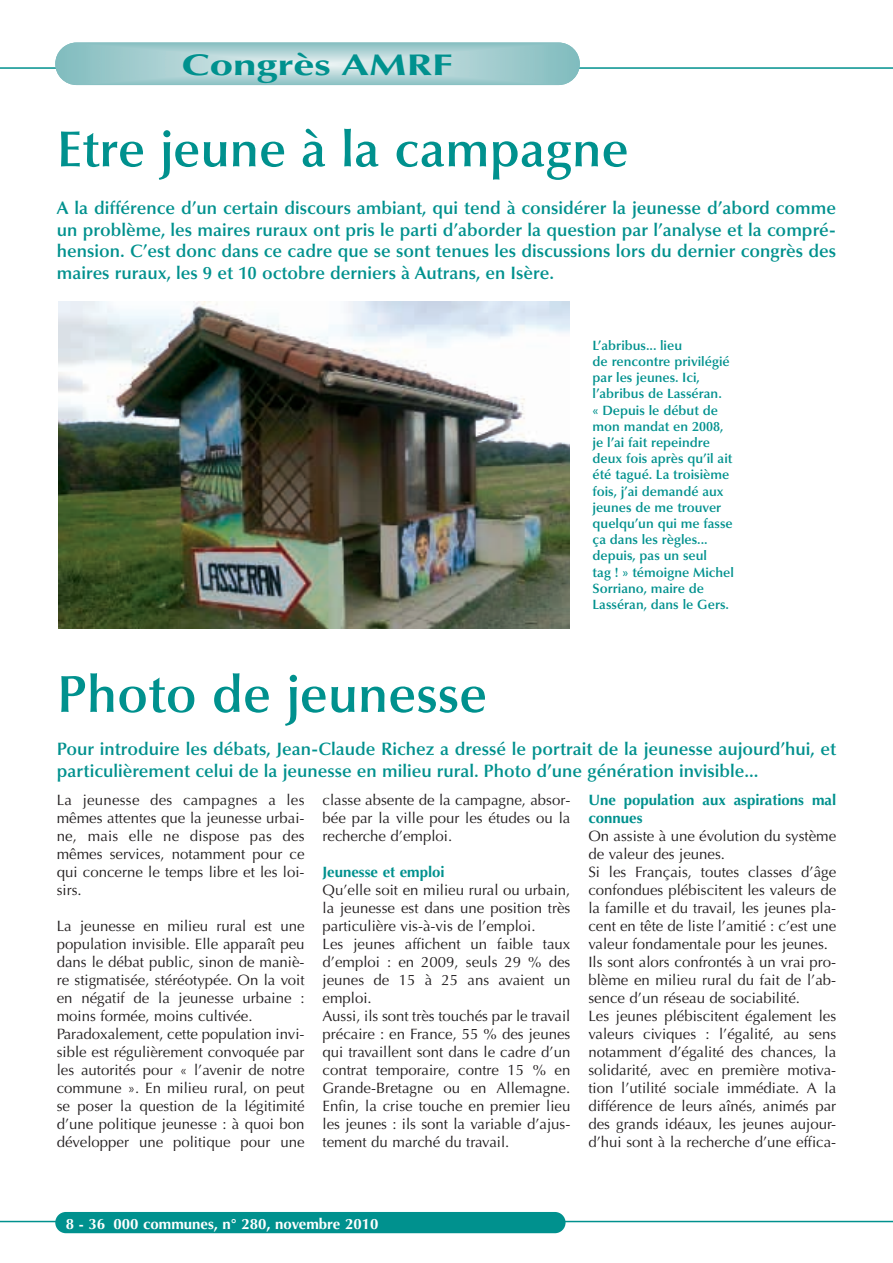
<style>
.page{position:relative;width:893px;height:1263px;background:#fff}
.page>*{position:absolute;margin:0;border:0;box-sizing:border-box;transform-origin:0 0}
.t1{font:600 52.5px "Optima LT Std";color:#00918e}
.t2{font:600 51px "Optima LT Std";color:#00918e}
.t3{font:700 30px "Optima LT Std";color:#00918e;scale:1.4 1}
.t4{font:600 18px/21.6px "Optima LT Std";color:#00918e;text-align:justify}
.t5{font:15px/18px "Optima LT Std";color:#231f20}
.t6{font:700 15px/18px "Optima LT Std";color:#00918e}
.t7{font:700 15px "Optima LT Std";color:#fff}
.t8{font:600 13.5px/16.2px "Optima LT Std";color:#00918e}
</style>
<div class="page">
<hr style="left:0;top:1221px;width:893px;height:1px;background:#00918e">
<hr style="left:0;top:67px;width:893px;height:2px;background:#00918e">
<div style="left:55px;top:1212px;width:511px;height:21px;background:#00918e;border-radius:11px"></div>
<svg style="left:55px;top:43px;width:525px;height:42px;background:#a7cfd0"></svg>
<img style="left:58px;top:302px;width:512px;height:327px">
<h3 class="t3" style="left:182px;top:53px;width:195px">Congrès AMRF</h3>
<h2 class="t2" style="left:57px;top:129px;width:573px">Etre jeune à la campagne</h2>
<p class="t4" style="left:57px;top:199px;width:781px">A la différence d’un certain discours ambiant, qui tend à considérer la jeunesse d’abord comme un problème, les maires ruraux ont pris le parti d’aborder la question par l’analyse et la compré&shy;hension. C’est donc dans ce cadre que se sont tenues les discussions lors du dernier congrès des maires ruraux, les 9 et 10 octobre derniers à Autrans, en Isère.</p>
<p class="t8" style="left:593px;top:338px;width:143px">L’abribus... lieu<br>de rencontre privilégié par les jeunes. Ici, l’abribus de Lasséran.<br>« Depuis le début de mon mandat en 2008, je l’ai fait repeindre deux fois après qu’il ait été tagué. La troisième fois, j’ai demandé aux jeunes de me trouver quelqu’un qui me fasse ça dans les règles... depuis, pas un seul<br>tag ! » témoigne Michel<br>Sorriano, maire de<br>Lasséran, dans le Gers.</p>
<h1 class="t1" style="left:57px;top:673px;width:432px">Photo de jeunesse</h1>
<p class="t4" style="left:57px;top:740px;width:781px">Pour introduire les débats, Jean-Claude Richez a dressé le portrait de la jeunesse aujourd’hui, et particulièrement celui de la jeunesse en milieu rural. Photo d’une génération invisible...</p>
<p class="t5" style="left:57px;top:792px;width:249px;text-align:justify">La jeunesse des campagnes a les mêmes attentes que la jeunesse urbai&shy;ne, mais elle ne dispose pas des mêmes services, notamment pour ce qui concerne le temps libre et les loi&shy;sirs.</p>
<p class="t5" style="left:57px;top:918px;width:249px">La jeunesse en milieu rural est une population invisible. Elle apparaît peu dans le débat public, sinon de maniè&shy;re stigmatisée, stéréotypée. On la voit en négatif de la jeunesse urbaine : moins formée, moins cultivée.<br>Paradoxalement, cette population invi&shy;sible est régulièrement convoquée par les autorités pour « l’avenir de notre commune ». En milieu rural, on peut se poser la question de la légitimité d’une politique jeunesse : à quoi bon développer une politique pour une</p>
<p class="t5" style="left:323px;top:792px;width:249px;text-align:justify">classe absente de la campagne, absor&shy;bée par la ville pour les études ou la recherche d’emploi.</p>
<p class="t6" style="left:323px;top:864px;width:124px">Jeunesse et emploi</p>
<p class="t5" style="left:323px;top:882px;width:249px">Qu’elle soit en milieu rural ou urbain, la jeunesse est dans une position très particulière vis-à-vis de l’emploi.<br>Les jeunes affichent un faible taux d’emploi : en 2009, seuls 29 % des jeunes de 15 à 25 ans avaient un emploi.<br>Aussi, ils sont très touchés par le travail précaire : en France, 55 % des jeunes qui travaillent sont dans le cadre d’un contrat temporaire, contre 15 % en Grande-Bretagne ou en Allemagne.<br>Enfin, la crise touche en premier lieu les jeunes : ils sont la variable d’ajus&shy;tement du marché du travail.</p>
<p class="t6" style="left:588px;top:792px;width:249px">Une population aux aspirations mal connues</p>
<p class="t5" style="left:588px;top:828px;width:249px">On assiste à une évolution du système de valeur des jeunes.<br>Si les Français, toutes classes d’âge confondues plébiscitent les valeurs de la famille et du travail, les jeunes pla&shy;cent en tête de liste l’amitié : c’est une valeur fondamentale pour les jeunes.<br>Ils sont alors confrontés à un vrai pro&shy;blème en milieu rural du fait de l’ab&shy;sence d’un réseau de sociabilité.<br>Les jeunes plébiscitent également les valeurs civiques : l’égalité, au sens notamment d’égalité des chances, la solidarité, avec en première motiva&shy;tion l’utilité sociale immédiate. A la différence de leurs aînés, animés par des grands idéaux, les jeunes aujour&shy;d’hui sont à la recherche d’une effica-</p>
<p class="t7" style="left:66px;top:1218px;width:314px">8 - 36 000 communes, n° 280, novembre 2010</p>
</div>
